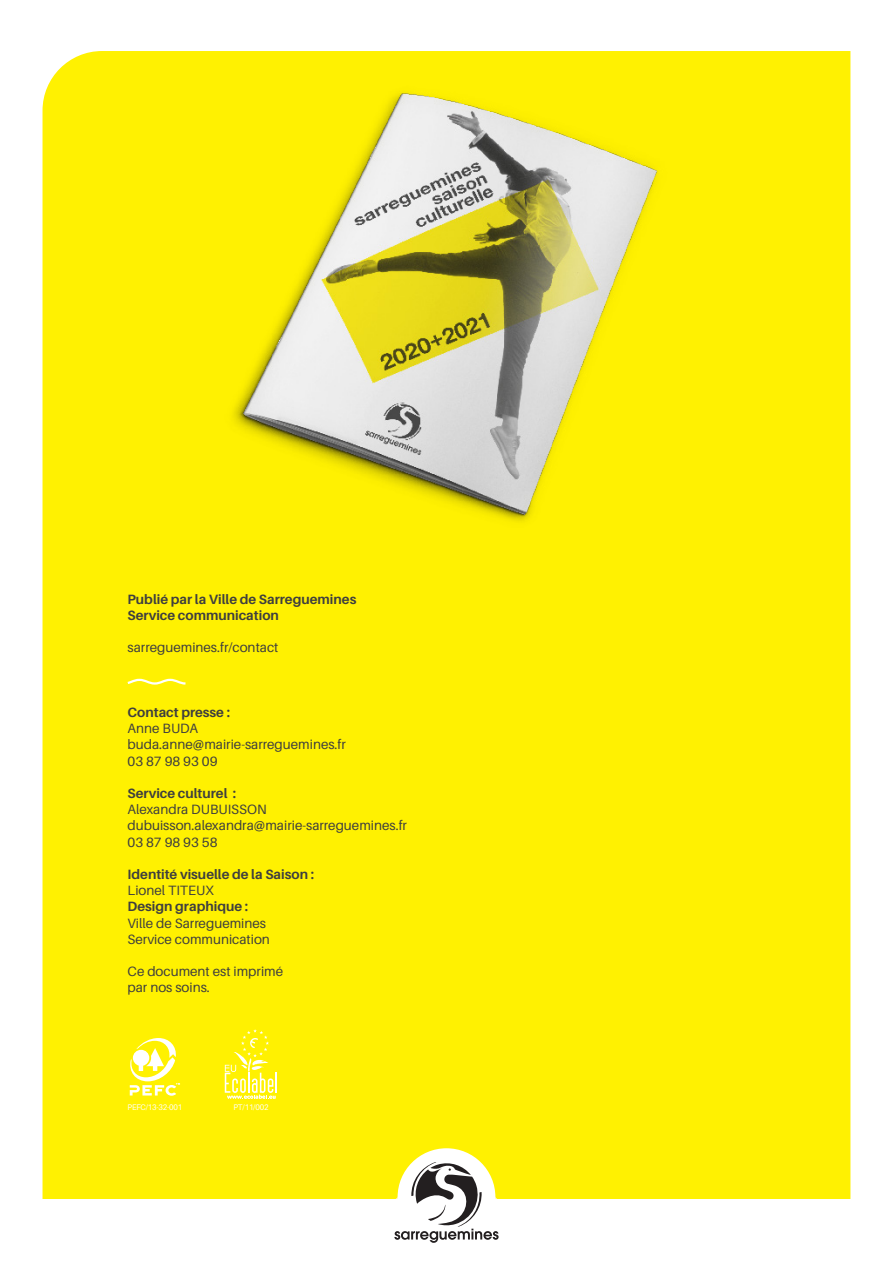
<style>
.page{position:relative;width:893px;height:1263px;background:#fff}
.page>*{position:absolute;margin:0;border:0;box-sizing:border-box;transform-origin:0 0}
.Der_page{font:13.5px "Aileron";color:#3e3e3f}
.Der_page_bold{font:700 13.5px "Aileron";color:#3e3e3f}
.Der_page_bold-2{font:13.5px "Aileron";color:#3e3e3f}
.Der_page-2{font:8.1px "Aileron";letter-spacing:-.02em;color:#fff;scale:.95 1}
</style>
<div class="page">
<div style="left:43px;top:51px;width:807px;height:1148px;background:#fff101"></div>
<div style="left:398px;top:1148px;width:97px;height:98px;background:#fff;border-radius:50%"></div>
<svg style="left:394px;top:1161px;width:105px;height:82px"></svg>
<svg style="left:125px;top:678px;width:63px;height:8px"></svg>
<svg style="left:128px;top:1038px;width:52px;height:58px"></svg>
<svg style="left:225px;top:1029px;width:52px;height:70px;background:#fff333"></svg>
<img style="left:225px;top:84px;width:443px;height:443px">
<p class="Der_page_bold" style="left:128px;top:591px;width:230px">Publié par la Ville de Sarreguemines</p>
<p class="Der_page_bold" style="left:128px;top:608px;width:153px">Service communication</p>
<p class="Der_page" style="left:128px;top:640px;width:152px">sarreguemines.fr/contact</p>
<p class="Der_page_bold" style="left:128px;top:705px;width:104px">Contact presse :</p>
<p class="Der_page" style="left:128px;top:721px;width:72px">Anne BUDA</p>
<p class="Der_page" style="left:128px;top:737px;width:220px">buda.anne@mairie-sarreguemines.fr</p>
<p class="Der_page" style="left:128px;top:753px;width:91px">03 87 98 93 09</p>
<p class="Der_page_bold" style="left:128px;top:786px;width:110px">Service culturel :</p>
<p class="Der_page" style="left:128px;top:802px;width:141px">Alexandra DUBUISSON</p>
<p class="Der_page" style="left:128px;top:818px;width:281px">dubuisson.alexandra@mairie-sarreguemines.fr</p>
<p class="Der_page" style="left:128px;top:834px;width:91px">03 87 98 93 58</p>
<p class="Der_page_bold" style="left:128px;top:867px;width:188px">Identité visuelle de la Saison :</p>
<p class="Der_page_bold-2" style="left:128px;top:883px;width:88px">Lionel TITEUX</p>
<p class="Der_page_bold" style="left:128px;top:899px;width:122px">Design graphique :</p>
<p class="Der_page" style="left:128px;top:915px;width:140px">Ville de Sarreguemines</p>
<p class="Der_page" style="left:128px;top:932px;width:144px">Service communication</p>
<p class="Der_page" style="left:128px;top:964px;width:157px">Ce document est imprimé</p>
<p class="Der_page" style="left:128px;top:980px;width:84px">par nos soins.</p>
<p class="Der_page-2" style="left:128px;top:1103px;width:59px">PEFC/13-32-001</p>
<p class="Der_page-2" style="left:233px;top:1103px;width:38px">PT/11/002</p>
</div>
